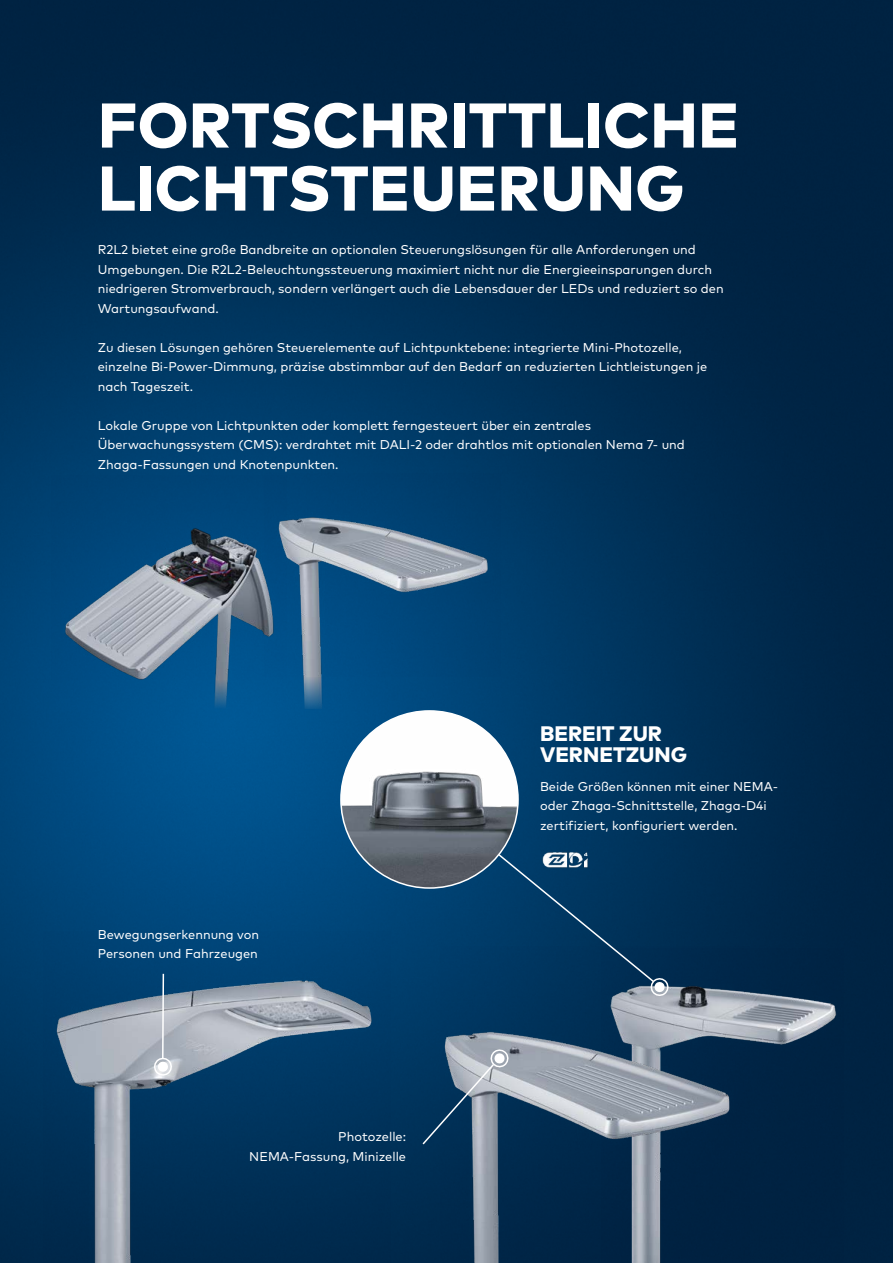
<style>
.page{position:relative;width:893px;height:1263px;background:#fff}
.page>*{position:absolute;margin:0;border:0;box-sizing:border-box;transform-origin:0 0}
.t1{font:800 63px/63px "Mark Pro";letter-spacing:.005em;color:#fff}
.t2{font:800 21px/21px "Mark Pro";color:#fff}
.t3{font:12.75px/19.5px "Mark Pro";color:#fff}
</style>
<div class="page">
<img style="left:0;top:0;width:893px;height:1263px">
<img style="left:51px;top:476px;width:235px;height:235px">
<img style="left:265px;top:473px;width:235px;height:235px">
<img style="left:44px;top:931px;width:346px;height:332px">
<img style="left:749px;top:949px;width:95px;height:314px">
<img style="left:441px;top:946px;width:308px;height:317px">
<svg style="left:429px;top:797px;width:240px;height:201px;background:#073c65"></svg>
<svg style="left:152px;top:972px;width:20px;height:106px;background:#98a9b9"></svg>
<svg style="left:421px;top:1047px;width:88px;height:99px;background:#537089"></svg>
<img style="left:341px;top:711px;width:177px;height:177px;border-radius:89px">
<h1 class="t1" style="left:98px;top:89px;width:643px">FORTSCHRITTLICHE<br>LICHTSTEUERUNG</h1>
<p class="t3" style="left:98px;top:239px;width:627px">R2L2 bietet eine große Bandbreite an optionalen Steuerungslösungen für alle Anforderungen und Umgebungen. Die R2L2-Beleuchtungssteuerung maximiert nicht nur die Energieeinsparungen durch niedrigeren Stromverbrauch, sondern verlängert auch die Lebensdauer der LEDs und reduziert so den Wartungsaufwand.</p>
<p class="t3" style="left:98px;top:336px;width:611px">Zu diesen Lösungen gehören Steuerelemente auf Lichtpunktebene: integrierte Mini-Photozelle, einzelne Bi-Power-Dimmung, präzise abstimmbar auf den Bedarf an reduzierten Lichtleistungen je nach Tageszeit.</p>
<p class="t3" style="left:98px;top:414px;width:589px">Lokale Gruppe von Lichtpunkten oder komplett ferngesteuert über ein zentrales<br>Überwachungssystem (CMS): verdrahtet mit DALI-2 oder drahtlos mit optionalen Nema 7- und<br>Zhaga-Fassungen und Knotenpunkten.</p>
<p class="t3" style="left:98px;top:923px;width:163px">Bewegungserkennung von<br>Personen und Fahrzeugen</p>
<p class="t3" style="left:249px;top:1126px;width:158px;text-align:right">Photozelle:<br>NEMA-Fassung, Minizelle</p>
<h2 class="t2" style="left:540px;top:721px;width:149px">BEREIT ZUR<br>VERNETZUNG</h2>
<p class="t3" style="left:540px;top:775px;width:239px">Beide Größen können mit einer NEMA&shy;oder Zhaga-Schnittstelle, Zhaga-D4i zertifiziert, konfiguriert werden.</p>
</div>
